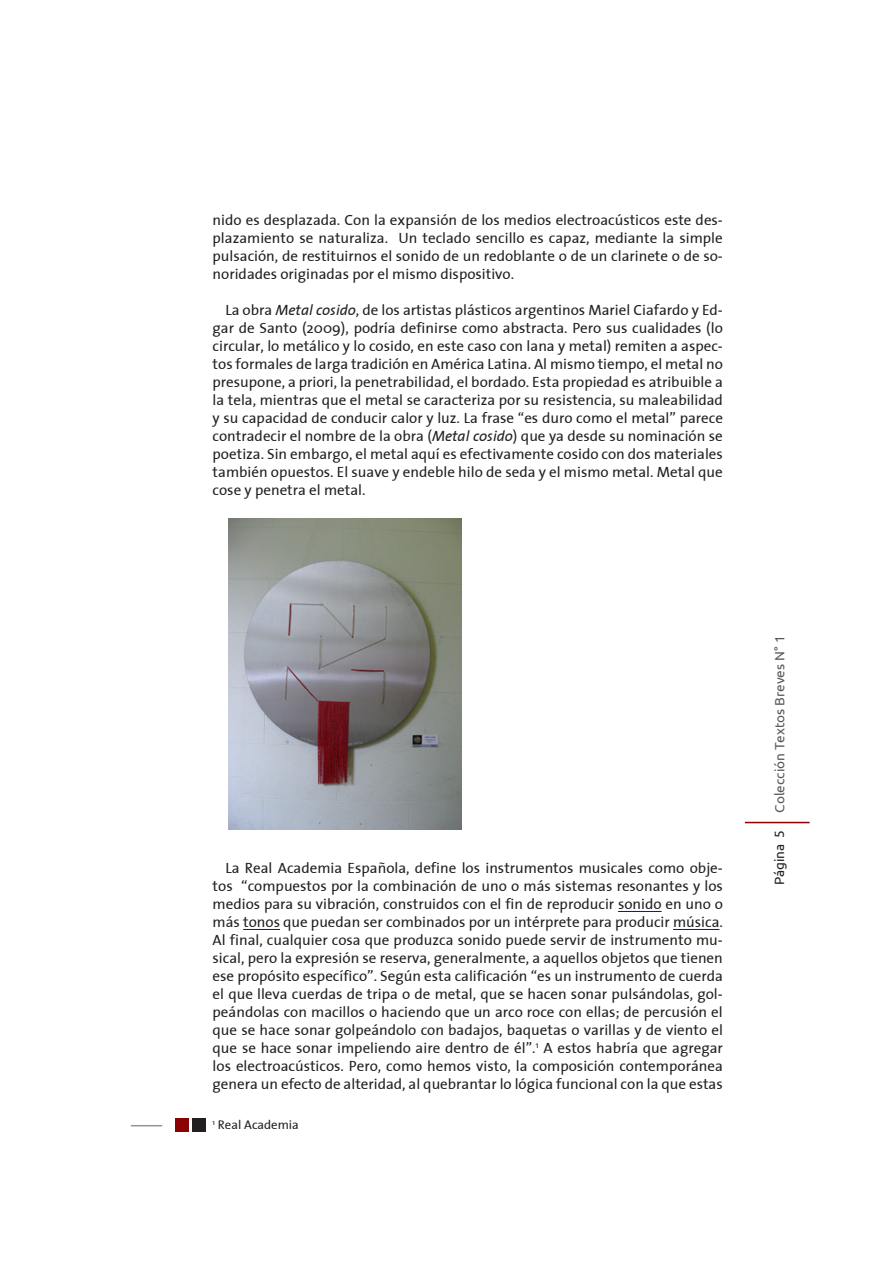
<style>
.page{position:relative;width:893px;height:1263px;background:#fff}
.page>*{position:absolute;margin:0;border:0;box-sizing:border-box;transform-origin:0 0}
.texto{font:15px/18px "The Sans";color:#231f20;text-align:justify}
.t1{font:13.5px "Ubuntu";color:#57585a}
.t2{font:13.5px "Ubuntu";color:#231f20}
.notas_al_pie{font:12.75px "The Sans";color:#231f20}
.s1{font-style:italic}
</style>
<div class="page">
<hr style="left:745px;top:822px;width:65px;height:1px;background:#8b0202">
<hr style="left:618px;top:911px;width:44px;height:1px;background:#00f">
<hr style="left:243px;top:929px;width:37px;height:1px;background:#00f">
<hr style="left:673px;top:929px;width:46px;height:1px;background:#00f">
<img style="left:229px;top:519px;width:233px;height:311px">
<div style="left:192px;top:1118px;width:14px;height:14px;background:#231f20"></div>
<div style="left:175px;top:1118px;width:14px;height:14px;background:#8b0202"></div>
<hr style="left:131px;top:1125px;width:31px;height:1px;background:#939598">
<p class="texto" style="left:213px;top:211px;width:512px">nido es desplazada. Con la expansión de los medios electroacústicos este des&shy;plazamiento se naturaliza. Un teclado sencillo es capaz, mediante la simple pulsación, de restituirnos el sonido de un redoblante o de un clarinete o de so&shy;noridades originadas por el mismo dispositivo.</p>
<p class="texto" style="left:213px;top:301px;width:512px;text-indent:13px">La obra <span class="s1">Metal cosido</span>, de los artistas plásticos argentinos Mariel Ciafardo y Ed&shy;gar de Santo (2009), podría definirse como abstracta. Pero sus cualidades (lo circular, lo metálico y lo cosido, en este caso con lana y metal) remiten a aspec&shy;tos formales de larga tradición en América Latina. Al mismo tiempo, el metal no presupone, a priori, la penetrabilidad, el bordado. Esta propiedad es atribuible a la tela, mientras que el metal se caracteriza por su resistencia, su maleabilidad y su capacidad de conducir calor y luz. La frase “es duro como el metal” parece contradecir el nombre de la obra (<span class="s1">Metal cosido</span>) que ya desde su nominación se poetiza. Sin embargo, el metal aquí es efectivamente cosido con dos materiales también opuestos. El suave y endeble hilo de seda y el mismo metal. Metal que cose y penetra el metal.</p>
<p class="texto" style="left:213px;top:859px;width:512px;text-indent:13px">La Real Academia Española, define los instrumentos musicales como obje&shy;tos “compuestos por la combinación de uno o más sistemas resonantes y los medios para su vibración, construidos con el fin de reproducir sonido en uno o más tonos que puedan ser combinados por un intérprete para producir música.<br>Al final, cualquier cosa que produzca sonido puede servir de instrumento mu&shy;sical, pero la expresión se reserva, generalmente, a aquellos objetos que tienen ese propósito específico”. Según esta calificación “es un instrumento de cuerda el que lleva cuerdas de tripa o de metal, que se hacen sonar pulsándolas, gol&shy;peándolas con macillos o haciendo que un arco roce con ellas; de percusión el que se hace sonar golpeándolo con badajos, baquetas o varillas y de viento el que se hace sonar impeliendo aire dentro de él”.<sup>1</sup> A estos habría que agregar los electroacústicos. Pero, como hemos visto, la composición contemporánea genera un efecto de alteridad, al quebrantar lo lógica funcional con la que estas</p>
<p class="notas_al_pie" style="left:213px;top:1114px;width:88px"><sup>1</sup> Real Academia</p>
<p class="t1" style="left:771px;top:813px;width:179px;rotate:-90deg">Colección Textos Breves N° 1</p>
<p class="t2" style="left:771px;top:885px;width:57px;rotate:-90deg">Página 5</p>
</div>
